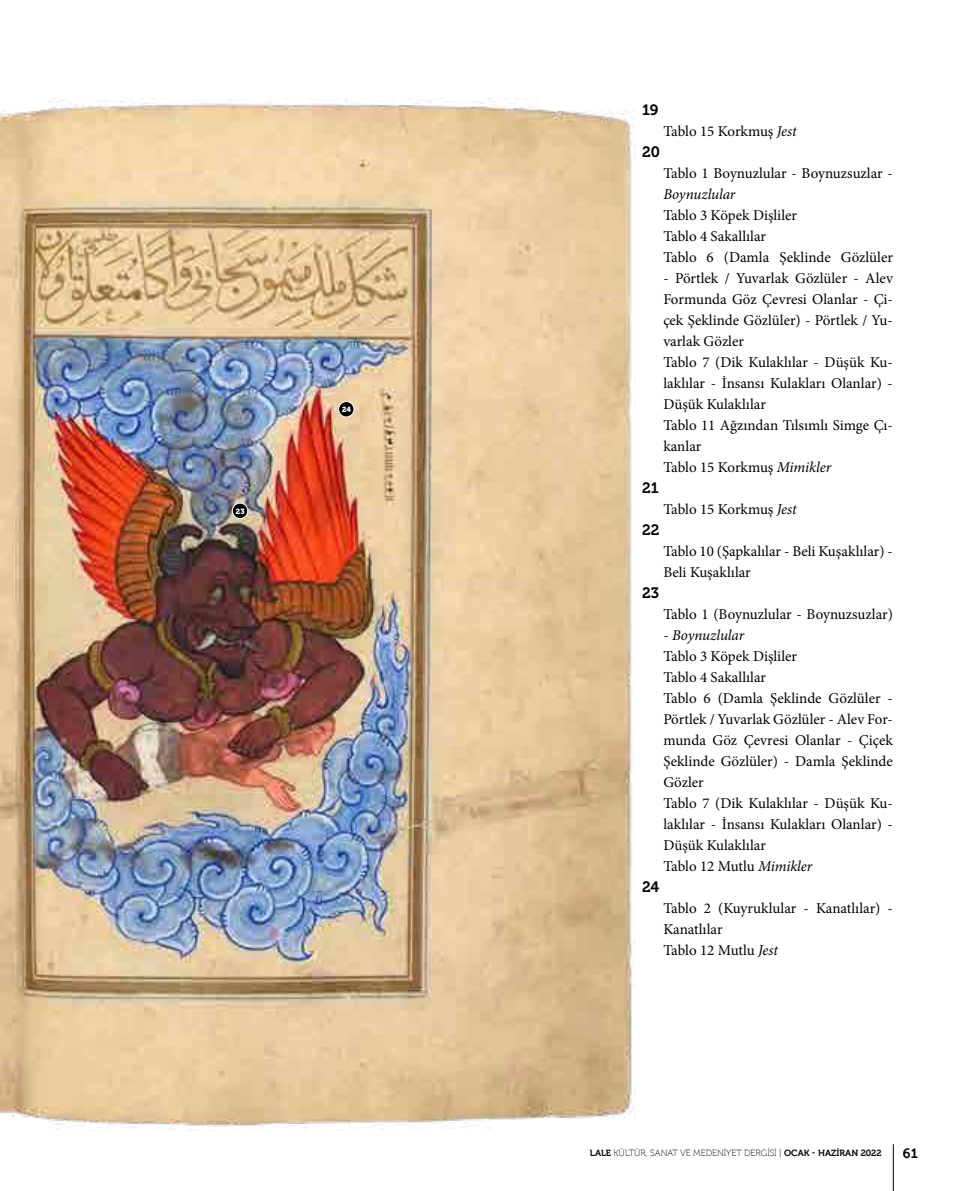
<style>
.page{position:relative;width:978px;height:1191px;background:#fff}
.page>*{position:absolute;margin:0;border:0;box-sizing:border-box;transform-origin:0 0}
.t1{font:15px/21px "Minion Pro";color:#000}
.t2{font:15px "Museo 700";color:#000}
.t3{font:italic 15px "Minion Pro";letter-spacing:-.005em;color:#000}
.t4{font:13.5px "Museo 700 EP";color:#000}
.t5{font:9px "Museo 100 EP";color:#000}
.t6{font:7.5px "Museo 900";color:#fff}
.s1{font-style:italic}
.s2{font-family:"Museo 700 EP"}
</style>
<div class="page">
<hr style="left:893px;top:1144px;width:1px;height:47px;background:#000">
<img style="left:0;top:98px;width:636px;height:1033px">
<div style="left:339px;top:401px;width:15px;height:16px;background:#000;border-radius:50%"></div>
<div style="left:338px;top:401px;width:16px;height:16px;border:1px solid #fff;border-radius:50%"></div>
<div style="left:232px;top:503px;width:16px;height:15px;background:#000;border-radius:50%"></div>
<div style="left:232px;top:503px;width:16px;height:16px;border:1px solid #fff;border-radius:50%"></div>
<p class="t6" style="left:236px;top:507px;width:10px">23</p>
<p class="t6" style="left:342px;top:405px;width:10px">24</p>
<p class="t2" style="left:642px;top:101px;width:18px">19</p>
<p class="t1" style="left:663px;top:121px;width:135px">Tablo 15 Korkmuş <span class="s1">Jest</span></p>
<p class="t2" style="left:642px;top:143px;width:19px">20</p>
<p class="t1" style="left:663px;top:163px;width:231px">Tablo 1 Boynuzlular - Boynuzsuzlar -</p>
<p class="t3" style="left:663px;top:184px;width:74px">Boynuzlular</p>
<p class="t1" style="left:663px;top:205px;width:231px">Tablo 3 Köpek Dişliler<br>Tablo 4 Sakallılar<br>Tablo 6 (Damla Şeklinde Gözlüler</p>
<p class="t1" style="left:663px;top:268px;width:231px">- Pörtlek / Yuvarlak Gözlüler - Alev<br>Formunda Göz Çevresi Olanlar - Çi&shy;çek Şeklinde Gözlüler) - Pörtlek / Yu&shy;varlak Gözler<br>Tablo 7 (Dik Kulaklılar - Düşük Ku&shy;laklılar - İnsansı Kulakları Olanlar) -<br>Düşük Kulaklılar<br>Tablo 11 Ağzından Tılsımlı Simge Çı&shy;kanlar<br>Tablo 15 Korkmuş <span class="s1">Mimikler</span></p>
<p class="t2" style="left:642px;top:479px;width:18px">21</p>
<p class="t1" style="left:663px;top:499px;width:135px">Tablo 15 Korkmuş <span class="s1">Jest</span></p>
<p class="t2" style="left:642px;top:521px;width:19px">22</p>
<p class="t1" style="left:663px;top:541px;width:231px">Tablo 10 (Şapkalılar - Beli Kuşaklılar) -<br>Beli Kuşaklılar</p>
<p class="t2" style="left:642px;top:584px;width:19px">23</p>
<p class="t1" style="left:663px;top:604px;width:231px">Tablo 1 (Boynuzlular - Boynuzsuzlar)</p>
<p class="t1" style="left:663px;top:625px;width:231px">- <span class="s1">Boynuzlular<br></span>Tablo 3 Köpek Dişliler<br>Tablo 4 Sakallılar<br>Tablo 6 (Damla Şeklinde Gözlüler -<br>Pörtlek / Yuvarlak Gözlüler - Alev For&shy;munda Göz Çevresi Olanlar - Çiçek<br>Şeklinde Gözlüler) - Damla Şeklinde<br>Gözler<br>Tablo 7 (Dik Kulaklılar - Düşük Ku&shy;laklılar - İnsansı Kulakları Olanlar) -<br>Düşük Kulaklılar<br>Tablo 12 Mutlu <span class="s1">Mimikler</span></p>
<p class="t2" style="left:642px;top:878px;width:19px">24</p>
<p class="t1" style="left:663px;top:898px;width:231px">Tablo 2 (Kuyruklular - Kanatlılar) -<br>Kanatlılar<br>Tablo 12 Mutlu <span class="s1">Jest</span></p>
<p class="t5" style="left:590px;top:1148px;width:293px"><span class="s2">LALE</span> KÜLTÜR, SANAT VE MEDENİYET DERGİSİ | <span class="s2">OCAK - HAZİRAN 2022</span></p>
<p class="t4" style="left:903px;top:1145px;width:16px">61</p>
</div>
